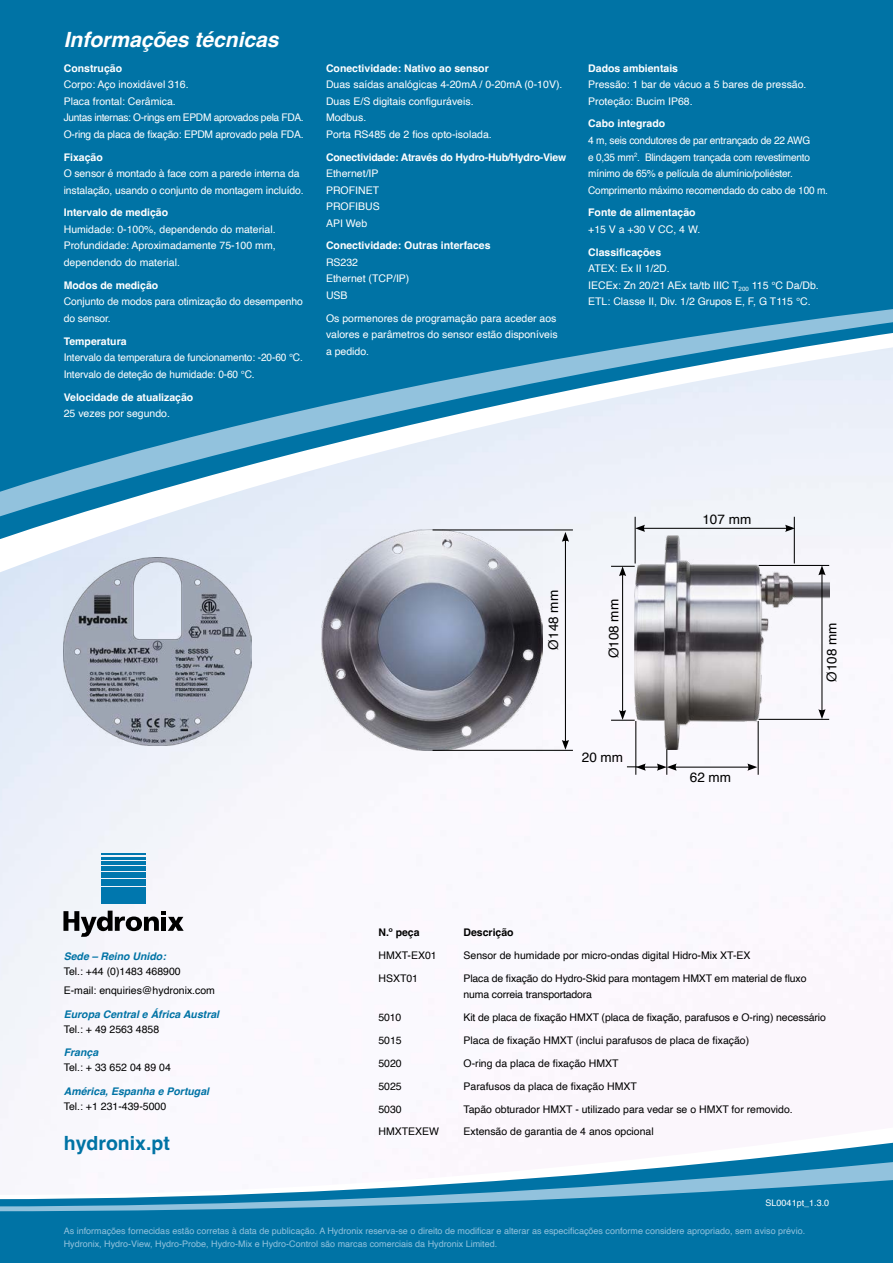
<style>
.page{position:relative;width:893px;height:1263px;background:#fff}
.page>*{position:absolute;margin:0;border:0;box-sizing:border-box;transform-origin:0 0}
.t1{font:italic 700 21px "Helvetica";color:#fff}
.t2{font:700 19.5px "Helvetica";color:#0073a5}
.t3{font:13.5px "Helvetica";color:#000}
.t4{font:10.5px/16.5px "Helvetica";letter-spacing:-.01em;color:#fff}
.t5{font:10.5px/16.5px "Helvetica";color:#000}
.t6{font:10.5px/16.5px "Helvetica";letter-spacing:-.01em;color:#fff;scale:.96 1}
.t7{font:700 10.5px "Helvetica";color:#fff}
.t8{font:italic 700 10.5px "Helvetica";color:#0073a5}
.t9{font:700 10.5px "Helvetica";letter-spacing:-.02em;color:#fff}
.t10{font:700 10.5px "Helvetica";color:#000}
.t11{font:9px/13.5px "Helvetica";color:#92c2dd}
.t12{font:9px "Helvetica";color:#fff}
</style>
<div class="page">
<svg style="left:0;top:1196px;width:893px;height:67px;background:#0a78a8"></svg>
<div style="left:0;top:0;width:893px;height:264px;background:#0073a5"></div>
<div style="left:0;top:264px;width:893px;height:8px;background:#0073a5"></div>
<img style="left:0;top:272px;width:893px;height:924px">
<img style="left:321px;top:530px;width:221px;height:220px">
<img style="left:634px;top:535px;width:195px;height:214px">
<hr style="left:759px;top:565px;width:70px;height:1px;background:#000">
<hr style="left:759px;top:719px;width:70px;height:1px;background:#000">
<hr style="left:821px;top:573px;width:1px;height:138px;background:#000">
<svg style="left:818px;top:566px;width:7px;height:9px"></svg>
<svg style="left:818px;top:709px;width:7px;height:10px"></svg>
<hr style="left:643px;top:528px;width:144px;height:1px;background:#000">
<svg style="left:636px;top:525px;width:9px;height:7px"></svg>
<svg style="left:785px;top:525px;width:9px;height:7px"></svg>
<hr style="left:622px;top:574px;width:1px;height:138px;background:#000">
<svg style="left:611px;top:566px;width:24px;height:10px"></svg>
<svg style="left:611px;top:710px;width:24px;height:11px"></svg>
<hr style="left:758px;top:721px;width:1px;height:54px;background:#000">
<hr style="left:674px;top:767px;width:76px;height:1px;background:#000">
<svg style="left:747px;top:763px;width:10px;height:8px"></svg>
<hr style="left:635px;top:721px;width:1px;height:54px;background:#000">
<svg style="left:627px;top:749px;width:50px;height:26px"></svg>
<hr style="left:635px;top:517px;width:1px;height:46px;background:#000">
<hr style="left:794px;top:517px;width:1px;height:46px;background:#000">
<hr style="left:433px;top:529px;width:140px;height:1px;background:#000">
<hr style="left:433px;top:750px;width:140px;height:1px;background:#000">
<hr style="left:565px;top:539px;width:1px;height:203px;background:#000">
<svg style="left:562px;top:532px;width:7px;height:10px"></svg>
<svg style="left:562px;top:740px;width:7px;height:10px"></svg>
<img style="left:64px;top:557px;width:188px;height:189px">
<svg style="left:63px;top:911px;width:121px;height:26px"></svg>
<hr style="left:101px;top:854px;width:45px;height:1px;background:#0077ae">
<hr style="left:101px;top:857px;width:45px;height:2px;background:#0077ae">
<hr style="left:101px;top:861px;width:45px;height:3px;background:#0077ae">
<div style="left:101px;top:866px;width:45px;height:5px;background:#0077ae"></div>
<div style="left:101px;top:872px;width:45px;height:6px;background:#0077ae"></div>
<div style="left:101px;top:879px;width:45px;height:6px;background:#0077ae"></div>
<div style="left:101px;top:887px;width:45px;height:7px;background:#0077ae"></div>
<div style="left:101px;top:895px;width:45px;height:9px;background:#0077ae"></div>
<h1 class="t1" style="left:64px;top:27px;width:216px">Informações técnicas</h1>
<p class="t7" style="left:64px;top:62px;width:60px">Construção</p>
<p class="t4" style="left:64px;top:77px;width:241px">Corpo: Aço inoxidável 316.<br>Placa frontal: Cerâmica.<br>Juntas internas: O-rings em EPDM aprovados pela FDA.<br>O-ring da placa de fixação: EPDM aprovado pela FDA.</p>
<p class="t7" style="left:64px;top:150px;width:41px">Fixação</p>
<p class="t4" style="left:64px;top:165px;width:241px">O sensor é montado à face com a parede interna da instalação, usando o conjunto de montagem incluído.</p>
<p class="t7" style="left:64px;top:206px;width:106px">Intervalo de medição</p>
<p class="t4" style="left:64px;top:221px;width:213px;text-align:justify">Humidade: 0-100%, dependendo do material.<br>Profundidade: Aproximadamente 75-100 mm, dependendo do material.</p>
<p class="t7" style="left:64px;top:279px;width:96px">Modos de medição</p>
<p class="t4" style="left:64px;top:294px;width:241px">Conjunto de modos para otimização do desempenho do sensor.</p>
<p class="t7" style="left:64px;top:335px;width:64px">Temperatura</p>
<p class="t6" style="left:64px;top:350px;width:251px">Intervalo da temperatura de funcionamento: -20-60 °C.<br>Intervalo de deteção de humidade: 0-60 °C.</p>
<p class="t7" style="left:64px;top:390px;width:131px">Velocidade de atualização</p>
<p class="t4" style="left:64px;top:405px;width:108px">25 vezes por segundo.</p>
<p class="t7" style="left:326px;top:62px;width:164px">Conectividade: Nativo ao sensor</p>
<p class="t4" style="left:326px;top:77px;width:238px">Duas saídas analógicas 4-20mA / 0-20mA (0-10V).<br>Duas E/S digitais configuráveis.<br>Modbus.<br>Porta RS485 de 2 fios opto-isolada.</p>
<p class="t9" style="left:326px;top:150px;width:242px">Conectividade: Através do Hydro-Hub/Hydro-View</p>
<p class="t4" style="left:326px;top:165px;width:55px;text-align:justify">Ethernet/IP PROFINET PROFIBUS API Web</p>
<p class="t7" style="left:326px;top:239px;width:166px">Conectividade: Outras interfaces</p>
<p class="t4" style="left:326px;top:254px;width:85px">RS232<br>Ethernet (TCP/IP)<br>USB</p>
<p class="t4" style="left:326px;top:310px;width:233px;text-align:justify">Os pormenores de programação para aceder aos valores e parâmetros do sensor estão disponíveis a pedido.</p>
<p class="t7" style="left:588px;top:61px;width:91px">Dados ambientais</p>
<p class="t4" style="left:588px;top:76px;width:220px">Pressão: 1 bar de vácuo a 5 bares de pressão.<br>Proteção: Bucim IP68.</p>
<p class="t7" style="left:588px;top:117px;width:79px">Cabo integrado</p>
<p class="t6" style="left:588px;top:132px;width:251px">4 m, seis condutores de par entrançado de 22 AWG<br>e 0,35 mm<sup>2</sup>. Blindagem trançada com revestimento mínimo de 65% e película de alumínio/poliéster.<br>Comprimento máximo recomendado do cabo de 100 m.</p>
<p class="t7" style="left:588px;top:206px;width:109px">Fonte de alimentação</p>
<p class="t4" style="left:588px;top:221px;width:114px">+15 V a +30 V CC, 4 W.</p>
<p class="t7" style="left:588px;top:246px;width:74px">Classificações</p>
<p class="t4" style="left:588px;top:261px;width:232px">ATEX: Ex II 1/2D.<br>IECEx: Zn 20/21 AEx ta/tb IIIC T<sub>200</sub> 115 °C Da/Db.<br>ETL: Classe II, Div. 1/2 Grupos E, F, G T115 °C.</p>
<p class="t3" style="left:543px;top:649px;width:61px;rotate:-90deg">Ø148 mm</p>
<p class="t3" style="left:603px;top:658px;width:61px;rotate:-90deg">Ø108 mm</p>
<p class="t3" style="left:582px;top:747px;width:43px">20 mm</p>
<p class="t3" style="left:702px;top:509px;width:50px">107 mm</p>
<p class="t3" style="left:690px;top:766px;width:43px">62 mm</p>
<p class="t3" style="left:821px;top:682px;width:61px;rotate:-90deg">Ø108 mm</p>
<p class="t8" style="left:64px;top:950px;width:104px">Sede – Reino Unido:</p>
<p class="t5" style="left:64px;top:962px;width:153px;line-height:19.2px">Tel.: +44 (0)1483 468900<br>E-mail: enquiries@hydronix.com</p>
<p class="t8" style="left:64px;top:1008px;width:157px">Europa Central e África Austral</p>
<p class="t5" style="left:64px;top:1021px;width:97px">Tel.: + 49 2563 4858</p>
<p class="t8" style="left:64px;top:1046px;width:36px">França</p>
<p class="t5" style="left:64px;top:1060px;width:109px">Tel.: + 33 652 04 89 04</p>
<p class="t8" style="left:64px;top:1085px;width:147px">América, Espanha e Portugal</p>
<p class="t5" style="left:64px;top:1098px;width:104px">Tel.: +1 231-439-5000</p>
<h2 class="t2" style="left:64px;top:1131px;width:108px">hydronix.pt</h2>
<p class="t10" style="left:378px;top:926px;width:43px">N.º peça</p>
<p class="t10" style="left:463px;top:926px;width:52px">Descrição</p>
<p class="t5" style="left:378px;top:947px;width:60px">HMXT-EX01</p>
<p class="t5" style="left:463px;top:947px;width:289px">Sensor de humidade por micro-ondas digital Hidro-Mix XT-EX</p>
<p class="t5" style="left:378px;top:970px;width:41px">HSXT01</p>
<p class="t5" style="left:463px;top:970px;width:345px">Placa de fixação do Hydro-Skid para montagem HMXT em material de fluxo numa correia transportadora</p>
<p class="t5" style="left:378px;top:1009px;width:25px">5010</p>
<p class="t5" style="left:463px;top:1009px;width:364px">Kit de placa de fixação HMXT (placa de fixação, parafusos e O-ring) necessário</p>
<p class="t5" style="left:378px;top:1032px;width:25px">5015</p>
<p class="t5" style="left:463px;top:1032px;width:287px">Placa de fixação HMXT (inclui parafusos de placa de fixação)</p>
<p class="t5" style="left:378px;top:1055px;width:25px">5020</p>
<p class="t5" style="left:463px;top:1055px;width:157px">O-ring da placa de fixação HMXT</p>
<p class="t5" style="left:378px;top:1078px;width:25px">5025</p>
<p class="t5" style="left:463px;top:1078px;width:175px">Parafusos da placa de fixação HMXT</p>
<p class="t5" style="left:378px;top:1101px;width:25px">5030</p>
<p class="t5" style="left:463px;top:1101px;width:331px">Tapão obturador HMXT - utilizado para vedar se o HMXT for removido.</p>
<p class="t5" style="left:378px;top:1124px;width:62px">HMXTEXEW</p>
<p class="t5" style="left:463px;top:1124px;width:192px">Extensão de garantia de 4 anos opcional</p>
<p class="t12" style="left:766px;top:1196px;width:65px">SL0041pt_1.3.0</p>
<p class="t11" style="left:64px;top:1224px;width:743px">As informações fornecidas estão corretas à data de publicação. A Hydronix reserva-se o direito de modificar e alterar as especificações conforme considere apropriado, sem aviso prévio.<br>Hydronix, Hydro-View, Hydro-Probe, Hydro-Mix e Hydro-Control são marcas comerciais da Hydronix Limited.</p>
</div>
